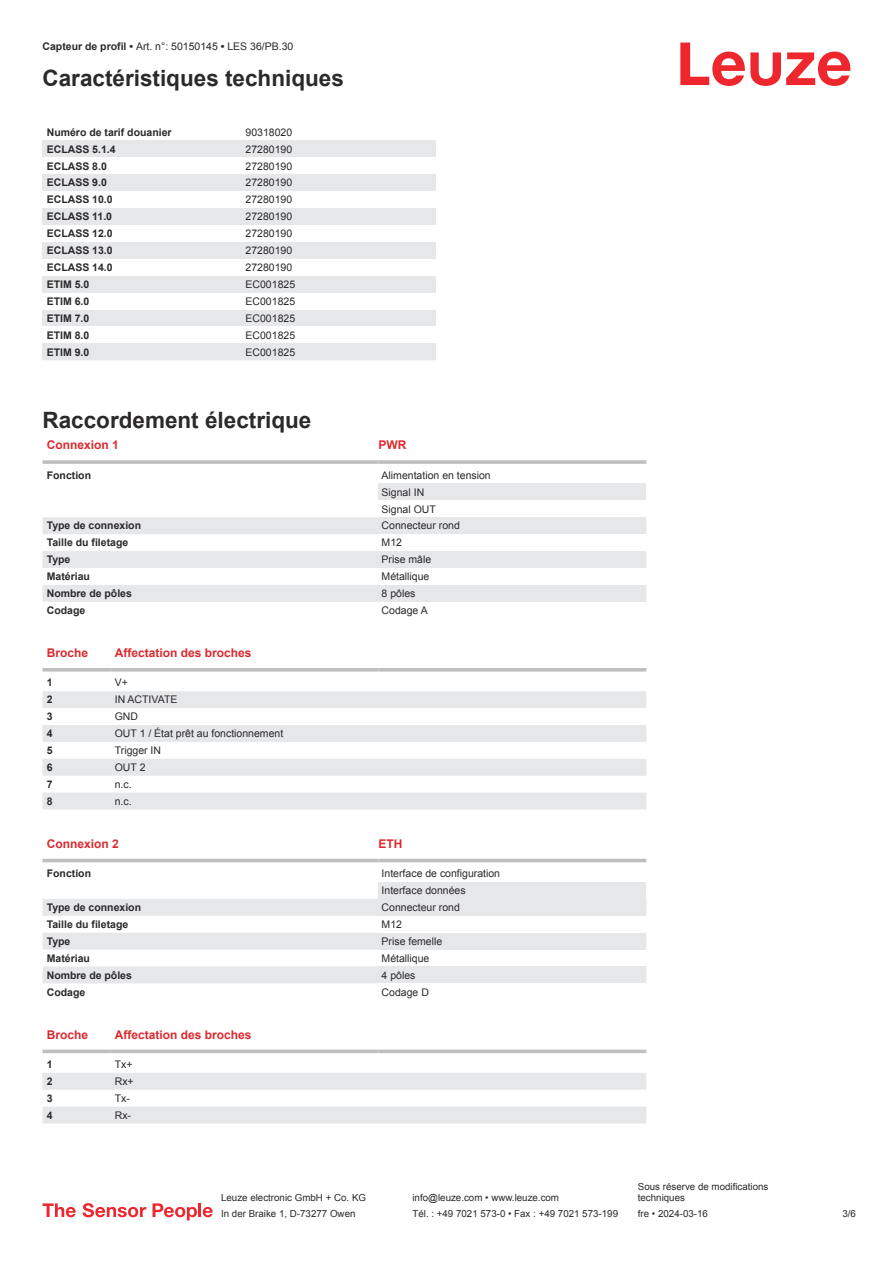
<style>
.page{position:relative;width:893px;height:1263px;background:#fff}
.page>*{position:absolute;margin:0;border:0;box-sizing:border-box;transform-origin:0 0}
.t1{font:700 22.5px "Arial";color:#2b292a}
.t2{font:700 12px "Arial";color:#db2a30}
.t3{font:10.5px/17px "Arial";color:#2b292a}
.t4{font:700 10.5px "Arial";color:#2b292a}
.t5{font:9.75px/11.7px "Arial";color:#2b292a}
.s1{font-weight:700}
</style>
<div class="page">
<svg style="left:680px;top:43px;width:170px;height:43px"></svg>
<div style="left:43px;top:140px;width:199px;height:17px;background:#e6e7e9"></div>
<div style="left:242px;top:140px;width:194px;height:17px;background:#e6e7e9"></div>
<div style="left:43px;top:174px;width:199px;height:17px;background:#e6e7e9"></div>
<div style="left:242px;top:174px;width:194px;height:17px;background:#e6e7e9"></div>
<div style="left:43px;top:208px;width:199px;height:17px;background:#e6e7e9"></div>
<div style="left:242px;top:208px;width:194px;height:17px;background:#e6e7e9"></div>
<div style="left:43px;top:242px;width:199px;height:17px;background:#e6e7e9"></div>
<div style="left:242px;top:242px;width:194px;height:17px;background:#e6e7e9"></div>
<div style="left:43px;top:276px;width:199px;height:17px;background:#e6e7e9"></div>
<div style="left:242px;top:276px;width:194px;height:17px;background:#e6e7e9"></div>
<div style="left:43px;top:310px;width:199px;height:16px;background:#e6e7e9"></div>
<div style="left:242px;top:310px;width:194px;height:16px;background:#e6e7e9"></div>
<div style="left:43px;top:343px;width:199px;height:17px;background:#e6e7e9"></div>
<div style="left:242px;top:343px;width:194px;height:17px;background:#e6e7e9"></div>
<svg style="left:43px;top:517px;width:335px;height:85px;fill:#e6e7e9"></svg>
<svg style="left:43px;top:460px;width:335px;height:4px"></svg>
<hr style="left:378px;top:460px;width:268px;height:4px;background:#c7c8ca">
<div style="left:378px;top:483px;width:268px;height:17px;background:#e6e7e9"></div>
<div style="left:378px;top:517px;width:268px;height:17px;background:#e6e7e9"></div>
<div style="left:378px;top:551px;width:268px;height:17px;background:#e6e7e9"></div>
<div style="left:378px;top:585px;width:268px;height:17px;background:#e6e7e9"></div>
<svg style="left:43px;top:671px;width:603px;height:1px"></svg>
<svg style="left:43px;top:691px;width:603px;height:118px;fill:#e6e7e9"></svg>
<hr style="left:43px;top:668px;width:68px;height:3px;background:#bdbfc1">
<hr style="left:111px;top:668px;width:267px;height:3px;background:#bdbfc1">
<hr style="left:378px;top:668px;width:268px;height:3px;background:#bdbfc1">
<svg style="left:43px;top:858px;width:603px;height:126px"></svg>
<svg style="left:43px;top:899px;width:335px;height:84px;fill:#e6e7e9"></svg>
<hr style="left:43px;top:859px;width:335px;height:3px;background:#bdbfc1">
<hr style="left:378px;top:859px;width:268px;height:3px;background:#bdbfc1">
<div style="left:378px;top:865px;width:268px;height:17px;background:#fff"></div>
<div style="left:378px;top:882px;width:268px;height:17px;background:#e6e7e9"></div>
<div style="left:378px;top:899px;width:268px;height:17px;background:#e6e7e9"></div>
<div style="left:378px;top:916px;width:268px;height:17px;background:#fff"></div>
<div style="left:378px;top:933px;width:268px;height:16px;background:#e6e7e9"></div>
<div style="left:378px;top:949px;width:268px;height:17px;background:#fff"></div>
<div style="left:378px;top:966px;width:268px;height:17px;background:#e6e7e9"></div>
<div style="left:378px;top:983px;width:268px;height:17px;background:#fff"></div>
<svg style="left:43px;top:1053px;width:603px;height:1px"></svg>
<svg style="left:43px;top:1073px;width:603px;height:50px"></svg>
<svg style="left:43px;top:1049px;width:68px;height:4px"></svg>
<svg style="left:111px;top:1049px;width:267px;height:4px"></svg>
<svg style="left:378px;top:1049px;width:268px;height:4px"></svg>
<svg style="left:43px;top:1203px;width:33px;height:14px"></svg>
<svg style="left:83px;top:1203px;width:63px;height:14px"></svg>
<svg style="left:153px;top:1203px;width:44px;height:17px"></svg>
<hr style="left:198px;top:1203px;width:3px;height:14px;background:#ed272d">
<svg style="left:203px;top:1207px;width:10px;height:10px"></svg>
<p class="t3" style="left:43px;top:39px;width:252px"><span class="s1">Capteur de profil •</span> Art. n°: 50150145 <span class="s1">•</span> LES 36/PB.30</p>
<h1 class="t1" style="left:43px;top:70px;width:303px">Caractéristiques techniques</h1>
<p class="t4" style="left:47px;top:128px;width:126px">Numéro de tarif douanier</p>
<p class="t3" style="left:246px;top:125px;width:48px">90318020</p>
<p class="t4" style="left:47px;top:145px;width:70px">ECLASS 5.1.4</p>
<p class="t3" style="left:246px;top:141px;width:48px">27280190</p>
<p class="t4" style="left:47px;top:162px;width:62px">ECLASS 8.0</p>
<p class="t3" style="left:246px;top:158px;width:48px">27280190</p>
<p class="t4" style="left:47px;top:179px;width:62px">ECLASS 9.0</p>
<p class="t3" style="left:246px;top:175px;width:48px">27280190</p>
<p class="t4" style="left:47px;top:196px;width:67px">ECLASS 10.0</p>
<p class="t3" style="left:246px;top:192px;width:48px">27280190</p>
<p class="t4" style="left:47px;top:213px;width:67px">ECLASS 11.0</p>
<p class="t3" style="left:246px;top:209px;width:48px">27280190</p>
<p class="t4" style="left:47px;top:230px;width:67px">ECLASS 12.0</p>
<p class="t3" style="left:246px;top:226px;width:48px">27280190</p>
<p class="t4" style="left:47px;top:246px;width:67px">ECLASS 13.0</p>
<p class="t3" style="left:246px;top:243px;width:48px">27280190</p>
<p class="t4" style="left:47px;top:263px;width:67px">ECLASS 14.0</p>
<p class="t3" style="left:246px;top:260px;width:48px">27280190</p>
<p class="t4" style="left:47px;top:280px;width:44px">ETIM 5.0</p>
<p class="t3" style="left:246px;top:277px;width:51px">EC001825</p>
<p class="t4" style="left:47px;top:297px;width:44px">ETIM 6.0</p>
<p class="t3" style="left:246px;top:294px;width:51px">EC001825</p>
<p class="t4" style="left:47px;top:314px;width:44px">ETIM 7.0</p>
<p class="t3" style="left:246px;top:311px;width:51px">EC001825</p>
<p class="t4" style="left:47px;top:331px;width:44px">ETIM 8.0</p>
<p class="t3" style="left:246px;top:327px;width:51px">EC001825</p>
<p class="t4" style="left:47px;top:348px;width:44px">ETIM 9.0</p>
<p class="t3" style="left:246px;top:344px;width:51px">EC001825</p>
<h1 class="t1" style="left:43px;top:411px;width:270px">Raccordement électrique</h1>
<p class="t2" style="left:47px;top:441px;width:74px">Connexion 1</p>
<p class="t2" style="left:378px;top:441px;width:29px">PWR</p>
<p class="t4" style="left:47px;top:471px;width:46px">Fonction</p>
<p class="t3" style="left:382px;top:467px;width:111px">Alimentation en tension<br>Signal IN<br>Signal OUT</p>
<p class="t4" style="left:47px;top:522px;width:96px">Type de connexion</p>
<p class="t3" style="left:382px;top:518px;width:80px">Connecteur rond</p>
<p class="t4" style="left:47px;top:539px;width:83px">Taille du filetage</p>
<p class="t3" style="left:382px;top:535px;width:22px">M12</p>
<p class="t4" style="left:47px;top:556px;width:25px">Type</p>
<p class="t3" style="left:382px;top:552px;width:51px">Prise mâle</p>
<p class="t4" style="left:47px;top:572px;width:45px">Matériau</p>
<p class="t3" style="left:382px;top:569px;width:49px">Métallique</p>
<p class="t4" style="left:47px;top:589px;width:87px">Nombre de pôles</p>
<p class="t3" style="left:382px;top:586px;width:35px">8 pôles</p>
<p class="t4" style="left:47px;top:606px;width:40px">Codage</p>
<p class="t3" style="left:382px;top:603px;width:48px">Codage A</p>
<p class="t2" style="left:47px;top:648px;width:43px">Broche</p>
<p class="t2" style="left:115px;top:648px;width:138px">Affectation des broches</p>
<p class="t4" style="left:47px;top:679px;width:7px">1</p>
<p class="t3" style="left:115px;top:675px;width:15px">V+</p>
<p class="t4" style="left:47px;top:696px;width:7px">2</p>
<p class="t3" style="left:115px;top:692px;width:64px">IN ACTIVATE</p>
<p class="t4" style="left:47px;top:713px;width:7px">3</p>
<p class="t3" style="left:115px;top:709px;width:25px">GND</p>
<p class="t4" style="left:47px;top:729px;width:7px">4</p>
<p class="t3" style="left:115px;top:726px;width:170px">OUT 1 / État prêt au fonctionnement</p>
<p class="t4" style="left:47px;top:746px;width:7px">5</p>
<p class="t3" style="left:115px;top:743px;width:48px">Trigger IN</p>
<p class="t4" style="left:47px;top:763px;width:7px">6</p>
<p class="t3" style="left:115px;top:760px;width:32px">OUT 2</p>
<p class="t4" style="left:47px;top:780px;width:7px">7</p>
<p class="t3" style="left:115px;top:777px;width:18px">n.c.</p>
<p class="t4" style="left:47px;top:797px;width:7px">8</p>
<p class="t3" style="left:115px;top:793px;width:18px">n.c.</p>
<p class="t2" style="left:47px;top:839px;width:74px">Connexion 2</p>
<p class="t2" style="left:378px;top:839px;width:25px">ETH</p>
<p class="t4" style="left:47px;top:870px;width:46px">Fonction</p>
<p class="t3" style="left:382px;top:866px;width:120px">Interface de configuration<br>Interface données</p>
<p class="t4" style="left:47px;top:903px;width:96px">Type de connexion</p>
<p class="t3" style="left:382px;top:900px;width:80px">Connecteur rond</p>
<p class="t4" style="left:47px;top:920px;width:83px">Taille du filetage</p>
<p class="t3" style="left:382px;top:917px;width:22px">M12</p>
<p class="t4" style="left:47px;top:937px;width:25px">Type</p>
<p class="t3" style="left:382px;top:934px;width:62px">Prise femelle</p>
<p class="t4" style="left:47px;top:954px;width:45px">Matériau</p>
<p class="t3" style="left:382px;top:950px;width:49px">Métallique</p>
<p class="t4" style="left:47px;top:971px;width:87px">Nombre de pôles</p>
<p class="t3" style="left:382px;top:967px;width:35px">4 pôles</p>
<p class="t4" style="left:47px;top:988px;width:40px">Codage</p>
<p class="t3" style="left:382px;top:984px;width:49px">Codage D</p>
<p class="t2" style="left:47px;top:1030px;width:43px">Broche</p>
<p class="t2" style="left:115px;top:1030px;width:138px">Affectation des broches</p>
<p class="t4" style="left:47px;top:1060px;width:7px">1</p>
<p class="t3" style="left:115px;top:1057px;width:19px">Tx+</p>
<p class="t4" style="left:47px;top:1077px;width:7px">2</p>
<p class="t3" style="left:115px;top:1074px;width:20px">Rx+</p>
<p class="t4" style="left:47px;top:1094px;width:7px">3</p>
<p class="t3" style="left:115px;top:1091px;width:17px">Tx-</p>
<p class="t4" style="left:47px;top:1111px;width:7px">4</p>
<p class="t3" style="left:115px;top:1107px;width:18px">Rx-</p>
<p class="t5" style="left:221px;top:1193px;width:146px">Leuze electronic GmbH + Co. KG</p>
<p class="t5" style="left:412px;top:1193px;width:148px">info@leuze.com • www.leuze.com</p>
<p class="t5" style="left:638px;top:1181px;width:132px">Sous réserve de modifications techniques</p>
<p class="t5" style="left:221px;top:1209px;width:136px">In der Braike 1, D-73277 Owen</p>
<p class="t5" style="left:412px;top:1209px;width:207px">Tél. : +49 7021 573-0 • Fax : +49 7021 573-199</p>
<p class="t5" style="left:638px;top:1209px;width:72px">fre • 2024-03-16</p>
<p class="t5" style="left:842px;top:1209px;width:15px">3 /6</p>
</div>
